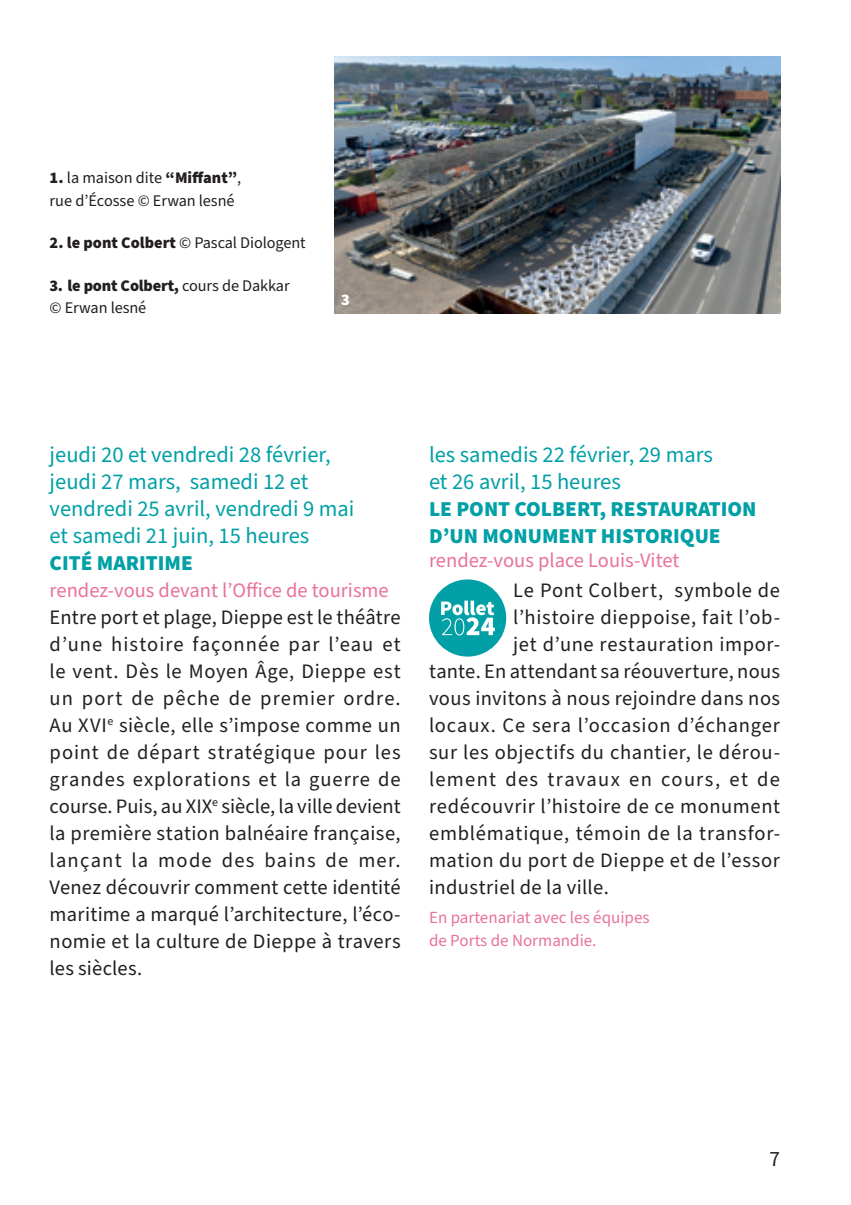
<style>
.page{position:relative;width:851px;height:1205px;background:#fff}
.page>*{position:absolute;margin:0;border:0;box-sizing:border-box;transform-origin:0 0}
.t1{font:22.5px/27px "Source Sans Pro";color:#00a0a6}
.t2{font:900 21.25px/27px "Source Sans Pro";color:#00a0a6}
.t3{font:21.25px "Source Sans Pro";color:#231f20}
.t4{font:20.5px/27px "Source Sans Pro";letter-spacing:.03em;color:#231f20;text-align:justify}
.t5{font:20.5px "Source Sans Pro";color:#e9729d}
.t6{font:20.5px "Source Sans Pro";letter-spacing:.01em;color:#231f20}
.t7{font:17px/22.5px "Source Sans Pro";color:#e9729d}
.t8{font:16.25px/22.5px "Source Sans Pro";letter-spacing:-.005em;color:#231f20}
.t9{font:900 16.25px "Source Sans Pro";color:#fff}
.s1{font-weight:900}
</style>
<div class="page">
<svg style="left:429px;top:579px;width:77px;height:77px"></svg>
<img style="left:334px;top:57px;width:446px;height:256px">
<p class="t8" style="left:50px;top:167px;width:193px"><span class="s1">1.</span> la maison dite <span class="s1">“Miffant”</span>, rue d’Écosse © Erwan lesné</p>
<p class="t8" style="left:50px;top:232px;width:258px"><span class="s1">2. le pont Colbert</span> © Pascal Diologent</p>
<p class="t8" style="left:50px;top:275px;width:241px"><span class="s1">3. le pont Colbert,</span> cours de Dakkar © Erwan lesné</p>
<p class="t9" style="left:341px;top:289px;width:10px">3</p>
<p class="t1" style="left:50px;top:441px;width:306px">jeudi 20 et vendredi 28 février, jeudi 27 mars, samedi 12 et vendredi 25 avril, vendredi 9 mai et samedi 21 juin, 15 heures</p>
<p class="t2" style="left:50px;top:550px;width:145px">CITÉ MARITIME</p>
<p class="t5" style="left:50px;top:576px;width:340px">rendez-vous devant l’Office de tourisme</p>
<p class="t4" style="left:50px;top:604px;width:352px">Entre port et plage, Dieppe est le théâtre d’une histoire façonnée par l’eau et le vent. Dès le Moyen Âge, Dieppe est un port de pêche de premier ordre.<br>Au XVI<sup>e</sup> siècle, elle s’impose comme un point de départ stratégique pour les grandes explorations et la guerre de course. Puis, au XIX<sup>e</sup> siècle, la ville devient la première station balnéaire française, lançant la mode des bains de mer.<br>Venez découvrir comment cette identité maritime a marqué l’architecture, l’éco&shy;nomie et la culture de Dieppe à travers les siècles.</p>
<p class="t1" style="left:429px;top:441px;width:285px">les samedis 22 février, 29 mars et 26 avril, 15 heures</p>
<p class="t2" style="left:429px;top:496px;width:329px">LE PONT COLBERT, RESTAURATION<br>D’UN MONUMENT HISTORIQUE</p>
<p class="t5" style="left:429px;top:547px;width:252px">rendez-vous place Louis-Vitet</p>
<p class="t4" style="left:513px;top:577px;width:268px">Le Pont Colbert, symbole de</p>
<p class="t4" style="left:513px;top:604px;width:268px">l’histoire dieppoise, fait l’ob-</p>
<p class="t4" style="left:513px;top:631px;width:268px">jet d’une restauration impor-</p>
<p class="t6" style="left:429px;top:657px;width:352px">tante. En attendant sa réouverture, nous</p>
<p class="t4" style="left:429px;top:685px;width:352px">vous invitons à nous rejoindre dans nos</p>
<p class="t4" style="left:429px;top:712px;width:352px">locaux. Ce sera l’occasion d’échanger</p>
<p class="t4" style="left:429px;top:739px;width:352px">sur les objectifs du chantier, le dérou-</p>
<p class="t4" style="left:429px;top:766px;width:352px">lement des travaux en cours, et de</p>
<p class="t4" style="left:429px;top:793px;width:352px">redécouvrir l’histoire de ce monument</p>
<p class="t4" style="left:429px;top:820px;width:352px">emblématique, témoin de la transfor-</p>
<p class="t4" style="left:429px;top:847px;width:352px">mation du port de Dieppe et de l’essor</p>
<p class="t4" style="left:429px;top:874px;width:181px">industriel de la ville.</p>
<p class="t7" style="left:429px;top:907px;width:222px">En partenariat avec les équipes de Ports de Normandie.</p>
<p class="t3" style="left:769px;top:1144px;width:12px">7</p>
</div>
